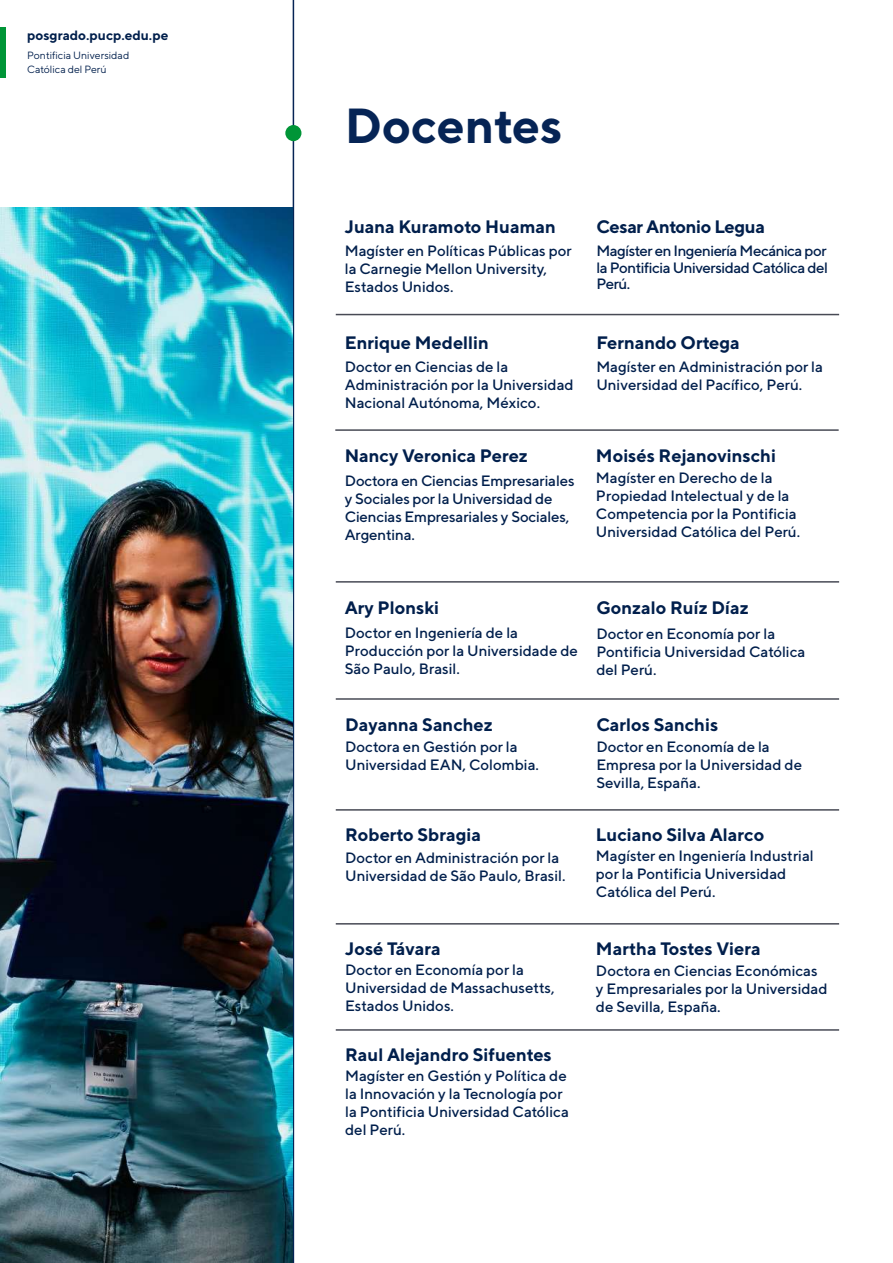
<style>
.page{position:relative;width:893px;height:1263px;background:#fff}
.page>*{position:absolute;margin:0;border:0;box-sizing:border-box;transform-origin:0 0}
.t1{font:700 49.2px "TT Norms";color:#062455}
.t2{font:700 18px "TT Norms";color:#011f4c}
.t3{font:700 18px "TT Norms";letter-spacing:-.02em;color:#011f4c}
.t4{font:500 15px/18px "TT Norms";color:#011f4c}
.t5{font:700 13.5px "TT Norms";color:#011f4c}
.t6{font:10.5px/13.8px "TT Norms";color:#011f4c}
</style>
<div class="page">
<div style="left:0;top:28px;width:5px;height:50px;background:#009537"></div>
<hr style="left:293px;top:0;width:1px;height:1263px;background:#062455">
<div style="left:285px;top:125px;width:16px;height:16px;background:#009537;border-radius:50%"></div>
<hr style="left:336px;top:314px;width:503px;height:1px;background:#484a55">
<hr style="left:336px;top:581px;width:503px;height:2px;background:#484a55">
<hr style="left:336px;top:698px;width:503px;height:2px;background:#484a55">
<hr style="left:336px;top:809px;width:503px;height:2px;background:#484a55">
<hr style="left:335px;top:429px;width:504px;height:2px;background:#484a55">
<hr style="left:336px;top:923px;width:503px;height:1px;background:#484a55">
<hr style="left:336px;top:1029px;width:503px;height:2px;background:#484a55">
<img style="left:0;top:207px;width:293px;height:1056px">
<p class="t5" style="left:27px;top:27px;width:143px">posgrado.pucp.edu.pe</p>
<p class="t6" style="left:27px;top:48px;width:104px">Pontificia Universidad<br>Católica del Perú</p>
<h1 class="t1" style="left:345px;top:95px;width:219px">Docentes</h1>
<p class="t2" style="left:345px;top:215px;width:212px">Juana Kuramoto Huaman</p>
<p class="t3" style="left:596px;top:215px;width:170px">Cesar Antonio Legua</p>
<p class="t4" style="left:345px;top:241px;width:228px">Magíster en Políticas Públicas por la Carnegie Mellon University,<br>Estados Unidos.</p>
<p class="t4" style="left:596px;top:242px;width:233px;line-height:16.5px;text-align:justify">Magíster en Ingeniería Mecánica por la Pontificia Universidad Católica del Perú.</p>
<p class="t2" style="left:345px;top:331px;width:146px">Enrique Medellin</p>
<p class="t4" style="left:345px;top:357px;width:230px">Doctor en Ciencias de la<br>Administración por la Universidad<br>Nacional Autónoma, México.</p>
<p class="t2" style="left:345px;top:444px;width:185px">Nancy Veronica Perez</p>
<p class="t4" style="left:345px;top:471px;width:231px">Doctora en Ciencias Empresariales y Sociales por la Universidad de<br>Ciencias Empresariales y Sociales,<br>Argentina.</p>
<p class="t2" style="left:596px;top:331px;width:145px">Fernando Ortega</p>
<p class="t4" style="left:596px;top:357px;width:228px">Magíster en Administración por la<br>Universidad del Pacífico, Perú.</p>
<p class="t2" style="left:596px;top:444px;width:181px">Moisés Rejanovinschi</p>
<p class="t4" style="left:596px;top:468px;width:206px">Magíster en Derecho de la<br>Propiedad Intelectual y de la<br>Competencia por la Pontificia<br>Universidad Católica del Perú.</p>
<p class="t2" style="left:345px;top:596px;width:96px">Ary Plonski</p>
<p class="t4" style="left:345px;top:623px;width:235px">Doctor en Ingeniería de la<br>Producción por la Universidade de<br>São Paulo, Brasil.</p>
<p class="t2" style="left:345px;top:714px;width:149px">Dayanna Sanchez</p>
<p class="t4" style="left:345px;top:737px;width:195px">Doctora en Gestión por la<br>Universidad EAN, Colombia.</p>
<p class="t2" style="left:345px;top:823px;width:137px">Roberto Sbragia</p>
<p class="t4" style="left:345px;top:848px;width:222px">Doctor en Administración por la<br>Universidad de São Paulo, Brasil.</p>
<p class="t2" style="left:345px;top:937px;width:97px">José Távara</p>
<p class="t4" style="left:345px;top:960px;width:211px">Doctor en Economía por la<br>Universidad de Massachusetts,<br>Estados Unidos.</p>
<p class="t2" style="left:345px;top:1043px;width:208px">Raul Alejandro Sifuentes</p>
<p class="t4" style="left:345px;top:1066px;width:225px">Magíster en Gestión y Política de la Innovación y la Tecnología por la Pontificia Universidad Católica del Perú.</p>
<p class="t2" style="left:596px;top:596px;width:154px">Gonzalo Ruíz Díaz</p>
<p class="t4" style="left:596px;top:625px;width:211px">Doctor en Economía por la<br>Pontificia Universidad Católica del Perú.</p>
<p class="t2" style="left:596px;top:714px;width:123px">Carlos Sanchis</p>
<p class="t4" style="left:596px;top:737px;width:207px">Doctor en Economía de la<br>Empresa por la Universidad de<br>Sevilla, España.</p>
<p class="t2" style="left:596px;top:823px;width:170px">Luciano Silva Alarco</p>
<p class="t4" style="left:596px;top:846px;width:219px">Magíster en Ingeniería Industrial por la Pontificia Universidad<br>Católica del Perú.</p>
<p class="t2" style="left:596px;top:937px;width:166px">Martha Tostes Viera</p>
<p class="t4" style="left:596px;top:961px;width:233px">Doctora en Ciencias Económicas y Empresariales por la Universidad de Sevilla, España.</p>
</div>
